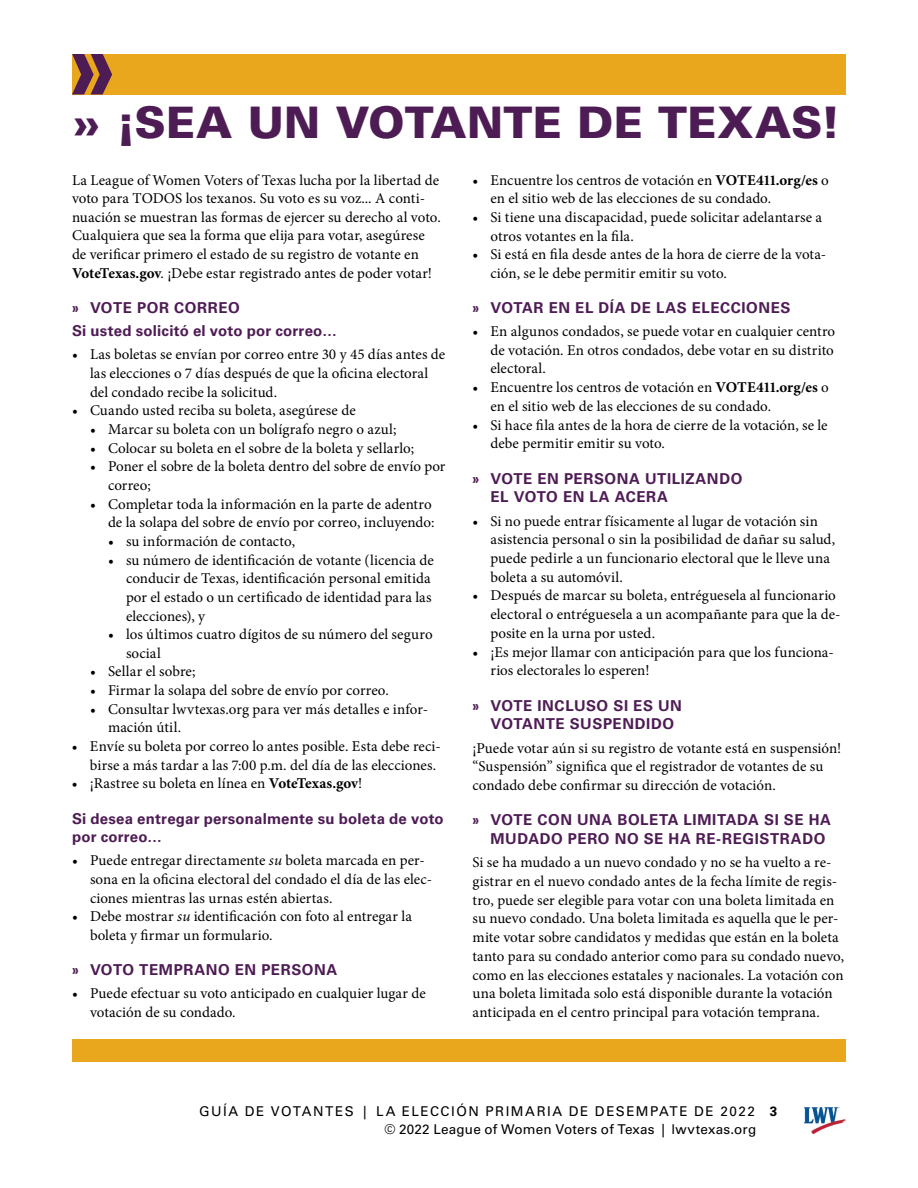
<style>
.page{position:relative;width:918px;height:1188px;background:#fff}
.page>*{position:absolute;margin:0;border:0;box-sizing:border-box;transform-origin:0 0}
.t1{font:900 43.5px "Univers LT Std";letter-spacing:.01em;color:#4e1c54}
.t2{font:15px/18.8px "Minion Pro";color:#000}
.t3{font:700 15px/18.8px "Univers LT Std";letter-spacing:.035em;color:#4e1c54}
.t4{font:700 15px/23.1px "Univers LT Std";letter-spacing:.015em;color:#4e1c54}
.t5{font:13.5px/18px "Univers LT Std";letter-spacing:.09em;color:#000}
.s1{font-weight:700}
.s2{font-stretch:condensed}
.s3{font-style:italic}
</style>
<div class="page">
<img style="left:804px;top:1107px;width:42px;height:27px">
<div style="left:72px;top:54px;width:774px;height:40px;background:#e9a71e"></div>
<svg style="left:72px;top:54px;width:40px;height:40px"></svg>
<div style="left:72px;top:1040px;width:774px;height:22px;background:#e9a71e"></div>
<h1 class="t1" style="left:72px;top:96px;width:770px">» ¡SEA UN VOTANTE DE TEXAS!</h1>
<p class="t2" style="left:490px;top:170px;width:340px;text-indent:-18px">• Encuentre los centros de votación en <span class="s1">VOTE411.org/es</span> o en el sitio web de las elecciones de su condado.</p>
<p class="t2" style="left:490px;top:208px;width:333px;text-indent:-18px">• Si tiene una discapacidad, puede solicitar adelantarse a otros votantes en la fila.</p>
<p class="t2" style="left:490px;top:245px;width:337px;text-indent:-18px">• Si está en fila desde antes de la hora de cierre de la vota&shy;ción, se le debe permitir emitir su voto.</p>
<p class="t3" style="left:472px;top:298px;width:320px"><span class="s2">»</span> VOTAR EN EL DÍA DE LAS ELECCIONES</p>
<p class="t2" style="left:490px;top:322px;width:346px;text-align:justify;text-indent:-18px">• En algunos condados, se puede votar en cualquier centro de votación. En otros condados, debe votar en su distrito electoral.</p>
<p class="t2" style="left:490px;top:378px;width:340px;text-indent:-18px">• Encuentre los centros de votación en <span class="s1">VOTE411.org/es</span> o en el sitio web de las elecciones de su condado.</p>
<p class="t2" style="left:490px;top:415px;width:339px;text-indent:-18px">• Si hace fila antes de la hora de cierre de la votación, se le debe permitir emitir su voto.</p>
<p class="t3" style="left:490px;top:469px;width:253px;text-indent:-18px"><span class="s2">»</span> VOTE EN PERSONA UTILIZANDO<br>EL VOTO EN LA ACERA</p>
<p class="t2" style="left:490px;top:511px;width:346px;text-indent:-18px">• Si no puede entrar físicamente al lugar de votación sin asistencia personal o sin la posibilidad de dañar su salud, puede pedirle a un funcionario electoral que le lleve una boleta a su automóvil.</p>
<p class="t2" style="left:490px;top:586px;width:352px;text-indent:-18px">• Después de marcar su boleta, entréguesela al funcionario electoral o entréguesela a un acompañante para que la de&shy;posite en la urna por usted.</p>
<p class="t2" style="left:490px;top:643px;width:345px;text-indent:-18px">• ¡Es mejor llamar con anticipación para que los funciona&shy;rios electorales lo esperen!</p>
<p class="t3" style="left:490px;top:696px;width:193px;text-indent:-18px"><span class="s2">»</span> VOTE INCLUSO SI ES UN<br>VOTANTE SUSPENDIDO</p>
<p class="t2" style="left:472px;top:739px;width:370px">¡Puede votar aún si su registro de votante está en suspensión! “Suspensión” significa que el registrador de votantes de su condado debe confirmar su dirección de votación.</p>
<p class="t3" style="left:490px;top:811px;width:342px;text-indent:-18px"><span class="s2">»</span> VOTE CON UNA BOLETA LIMITADA SI SE HA<br>MUDADO PERO NO SE HA RE-REGISTRADO</p>
<p class="t2" style="left:472px;top:853px;width:373px">Si se ha mudado a un nuevo condado y no se ha vuelto a re&shy;gistrar en el nuevo condado antes de la fecha límite de regis&shy;tro, puede ser elegible para votar con una boleta limitada en su nuevo condado. Una boleta limitada es aquella que le per&shy;mite votar sobre candidatos y medidas que están en la boleta tanto para su condado anterior como para su condado nuevo, como en las elecciones estatales y nacionales. La votación con una boleta limitada solo está disponible durante la votación anticipada en el centro principal para votación temprana.</p>
<p class="t2" style="left:72px;top:170px;width:370px">La League of Women Voters of Texas lucha por la libertad de voto para TODOS los texanos. Su voto es su voz... A conti&shy;nuación se muestran las formas de ejercer su derecho al voto.<br>Cualquiera que sea la forma que elija para votar, asegúrese de verificar primero el estado de su registro de votante en <span class="s1">VoteTexas.gov</span>. ¡Debe estar registrado antes de poder votar!</p>
<p class="t4" style="left:72px;top:296px;width:267px"><span class="s2">»</span> VOTE POR CORREO<br>Si usted solicitó el voto por correo…</p>
<p class="t2" style="left:90px;top:345px;width:357px;text-indent:-18px">• Las boletas se envían por correo entre 30 y 45 días antes de las elecciones o 7 días después de que la oficina electoral del condado recibe la solicitud.</p>
<p class="t2" style="left:72px;top:401px;width:285px">• Cuando usted reciba su boleta, asegúrese de</p>
<p class="t2" style="left:90px;top:420px;width:308px">• Marcar su boleta con un bolígrafo negro o azul;</p>
<p class="t2" style="left:90px;top:438px;width:326px">• Colocar su boleta en el sobre de la boleta y sellarlo;</p>
<p class="t2" style="left:108px;top:457px;width:339px;text-indent:-18px">• Poner el sobre de la boleta dentro del sobre de envío por correo;</p>
<p class="t2" style="left:90px;top:495px;width:346px;text-align:right">• Completar toda la información en la parte de adentro de la solapa del sobre de envío por correo, incluyendo:</p>
<p class="t2" style="left:108px;top:532px;width:189px">• su información de contacto,</p>
<p class="t2" style="left:126px;top:551px;width:309px;text-indent:-18px">• su número de identificación de votante (licencia de conducir de Texas, identificación personal emitida por el estado o un certificado de identidad para las elecciones), y</p>
<p class="t2" style="left:126px;top:625px;width:308px;text-indent:-18px">• los últimos cuatro dígitos de su número del seguro social</p>
<p class="t2" style="left:90px;top:662px;width:107px">• Sellar el sobre;</p>
<p class="t2" style="left:90px;top:681px;width:300px">• Firmar la solapa del sobre de envío por correo.</p>
<p class="t2" style="left:108px;top:700px;width:322px;text-indent:-18px">• Consultar lwvtexas.org para ver más detalles e infor&shy;mación útil.</p>
<p class="t2" style="left:90px;top:737px;width:352px;text-indent:-18px">• Envíe su boleta por correo lo antes posible. Esta debe reci&shy;birse a más tardar a las 7:00 p.m. del día de las elecciones.</p>
<p class="t2" style="left:72px;top:774px;width:292px">• ¡Rastree su boleta en línea en <span class="s1">VoteTexas.gov</span>!</p>
<p class="t4" style="left:72px;top:809px;width:373px;line-height:18.6px">Si desea entregar personalmente su boleta de voto por correo…</p>
<p class="t2" style="left:90px;top:851px;width:344px;text-indent:-18px">• Puede entregar directamente <span class="s3">su</span> boleta marcada en per&shy;sona en la oficina electoral del condado el día de las elec&shy;ciones mientras las urnas estén abiertas.</p>
<p class="t2" style="left:90px;top:907px;width:323px;text-indent:-18px">• Debe mostrar <span class="s3">su</span> identificación con foto al entregar la boleta y firmar un formulario.</p>
<p class="t3" style="left:72px;top:961px;width:267px"><span class="s2">»</span> VOTO TEMPRANO EN PERSONA</p>
<p class="t2" style="left:90px;top:984px;width:337px;text-indent:-18px">• Puede efectuar su voto anticipado en cualquier lugar de votación de su condado.</p>
<p class="t5" style="left:385px;top:1102px;width:394px;text-indent:-185px">GUÍA DE VOTANTES | LA ELECCIÓN PRIMARIA DE DESEMPATE DE 2022 <span class="s1">3 </span>© 2022 League of Women Voters of Texas | lwvtexas.org</p>
</div>
